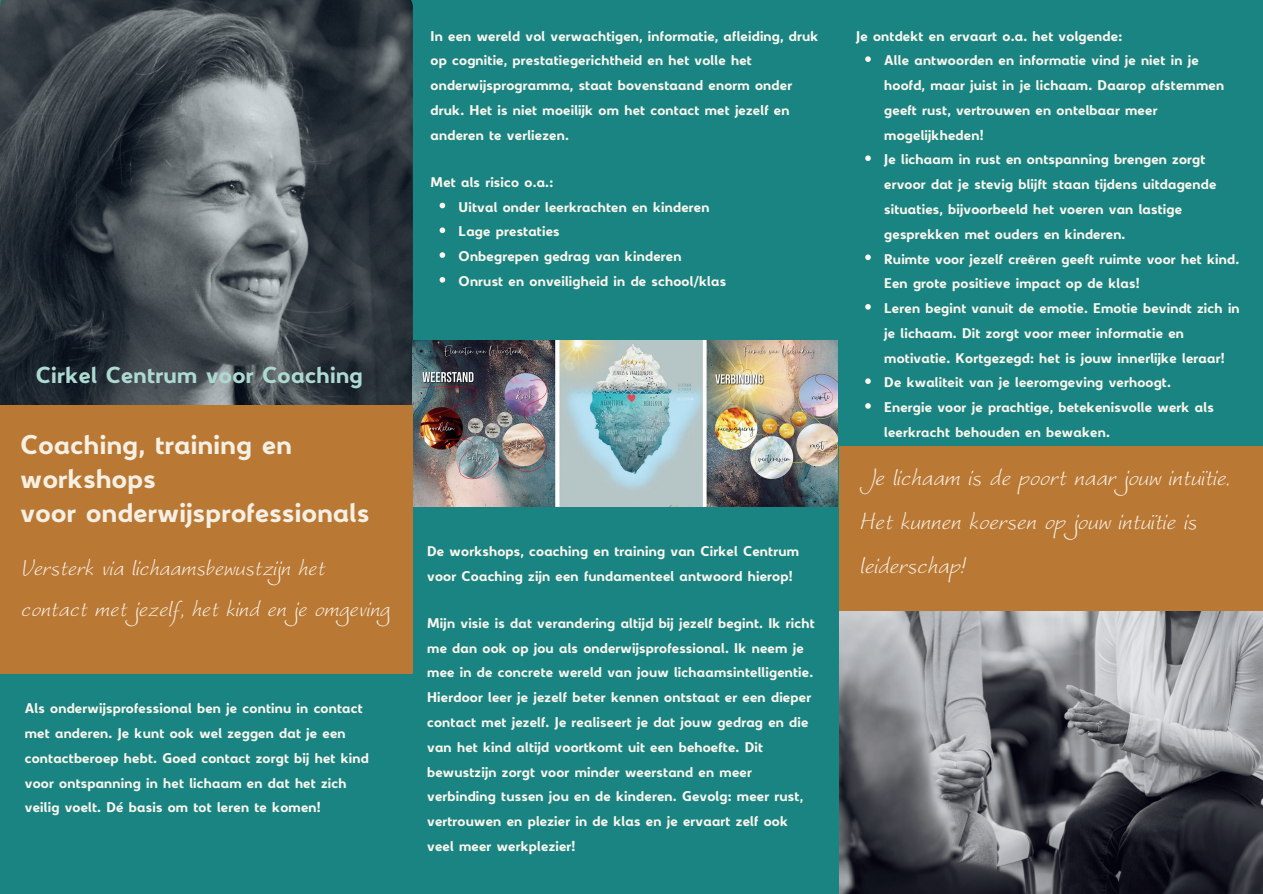
<style>
.page{position:relative;width:1263px;height:894px;background:#fff}
.page>*{position:absolute;margin:0;border:0;box-sizing:border-box;transform-origin:0 0}
.t1{font:italic 31.5px/43.8px "Worstveld Sling";color:#f5f0e3}
.t2{font:700 31.5px/33.8px "Yellow Peas";letter-spacing:.01em;color:#f5f0e3}
.t3{font:italic 30px/40.5px "Worstveld Sling";color:#f5f0e3}
.t4{font:700 27px "Yellow Peas";letter-spacing:.01em;color:#addad1}
.t5{font:700 16.5px/24.8px "Yellow Peas";letter-spacing:.01em;color:#faf6ed}
</style>
<div class="page">
<div style="left:0;top:0;width:1263px;height:893px;background:#198482"></div>
<img style="left:0;top:0;width:413px;height:405px">
<img style="left:412px;top:340px;width:425px;height:166px">
<div style="left:0;top:405px;width:412px;height:268px;background:#ba7835"></div>
<svg style="left:440px;top:203px;width:5px;height:5px"></svg>
<svg style="left:440px;top:227px;width:5px;height:6px"></svg>
<svg style="left:440px;top:252px;width:5px;height:6px"></svg>
<svg style="left:440px;top:277px;width:5px;height:5px"></svg>
<div style="left:839px;top:446px;width:424px;height:165px;background:#ba7835"></div>
<img style="left:840px;top:611px;width:423px;height:282px">
<svg style="left:865px;top:56px;width:6px;height:6px"></svg>
<svg style="left:865px;top:155px;width:6px;height:6px"></svg>
<svg style="left:865px;top:254px;width:6px;height:6px"></svg>
<svg style="left:865px;top:304px;width:6px;height:5px"></svg>
<svg style="left:865px;top:378px;width:6px;height:6px"></svg>
<svg style="left:865px;top:403px;width:6px;height:5px"></svg>
<h3 class="t4" style="left:36px;top:355px;width:328px">Cirkel Centrum voor Coaching</h3>
<h1 class="t2" style="left:21px;top:428px;width:350px">Coaching, training en workshops<br>voor onderwijsprofessionals</h1>
<h2 class="t3" style="left:21px;top:549px;width:371px">Versterk via lichaamsbewustzijn het contact met jezelf, het kind en je omgeving</h2>
<p class="t5" style="left:25px;top:696px;width:346px">Als onderwijsprofessional ben je continu in contact met anderen. Je kunt ook wel zeggen dat je een contactberoep hebt. Goed contact zorgt bij het kind voor ontspanning in het lichaam en dat het zich veilig voelt. Dé basis om tot leren te komen!</p>
<p class="t5" style="left:431px;top:24px;width:389px">In een wereld vol verwachtigen, informatie, afleiding, druk op cognitie, prestatiegerichtheid en het volle het onderwijsprogramma, staat bovenstaand enorm onder druk. Het is niet moeilijk om het contact met jezelf en anderen te verliezen.</p>
<p class="t5" style="left:459px;top:170px;width:269px;text-indent:-28px">Met als risico o.a.:<br>Uitval onder leerkrachten en kinderen<br>Lage prestaties<br>Onbegrepen gedrag van kinderen<br>Onrust en onveiligheid in de school/klas</p>
<p class="t5" style="left:427px;top:538px;width:373px">De workshops, coaching en training van Cirkel Centrum voor Coaching zijn een fundamenteel antwoord hierop!</p>
<p class="t5" style="left:427px;top:610px;width:389px">Mijn visie is dat verandering altijd bij jezelf begint. Ik richt me dan ook op jou als onderwijsprofessional. Ik neem je mee in de concrete wereld van jouw lichaamsintelligentie.<br>Hierdoor leer je jezelf beter kennen ontstaat er een dieper contact met jezelf. Je realiseert je dat jouw gedrag en die van het kind altijd voortkomt uit een behoefte. Dit bewustzijn zorgt voor minder weerstand en meer verbinding tussen jou en de kinderen. Gevolg: meer rust, vertrouwen en plezier in de klas en je ervaart zelf ook veel meer werkplezier!</p>
<p class="t5" style="left:884px;top:24px;width:357px;text-indent:-28px">Je ontdekt en ervaart o.a. het volgende:<br>Alle antwoorden en informatie vind je niet in je hoofd, maar juist in je lichaam. Daarop afstemmen geeft rust, vertrouwen en ontelbaar meer mogelijkheden!<br>Je lichaam in rust en ontspanning brengen zorgt ervoor dat je stevig blijft staan tijdens uitdagende situaties, bijvoorbeeld het voeren van lastige gesprekken met ouders en kinderen.<br>Ruimte voor jezelf creëren geeft ruimte voor het kind.<br>Een grote positieve impact op de klas!<br>Leren begint vanuit de emotie. Emotie bevindt zich in je lichaam. Dit zorgt voor meer informatie en motivatie. Kortgezegd: het is jouw innerlijke leraar!<br>De kwaliteit van je leeromgeving verhoogt.<br>Energie voor je prachtige, betekenisvolle werk als leerkracht behouden en bewaken.</p>
<h1 class="t1" style="left:860px;top:457px;width:371px">Je lichaam is de poort naar jouw intuïtie.<br>Het kunnen koersen op jouw intuïtie is leiderschap!</h1>
</div>
